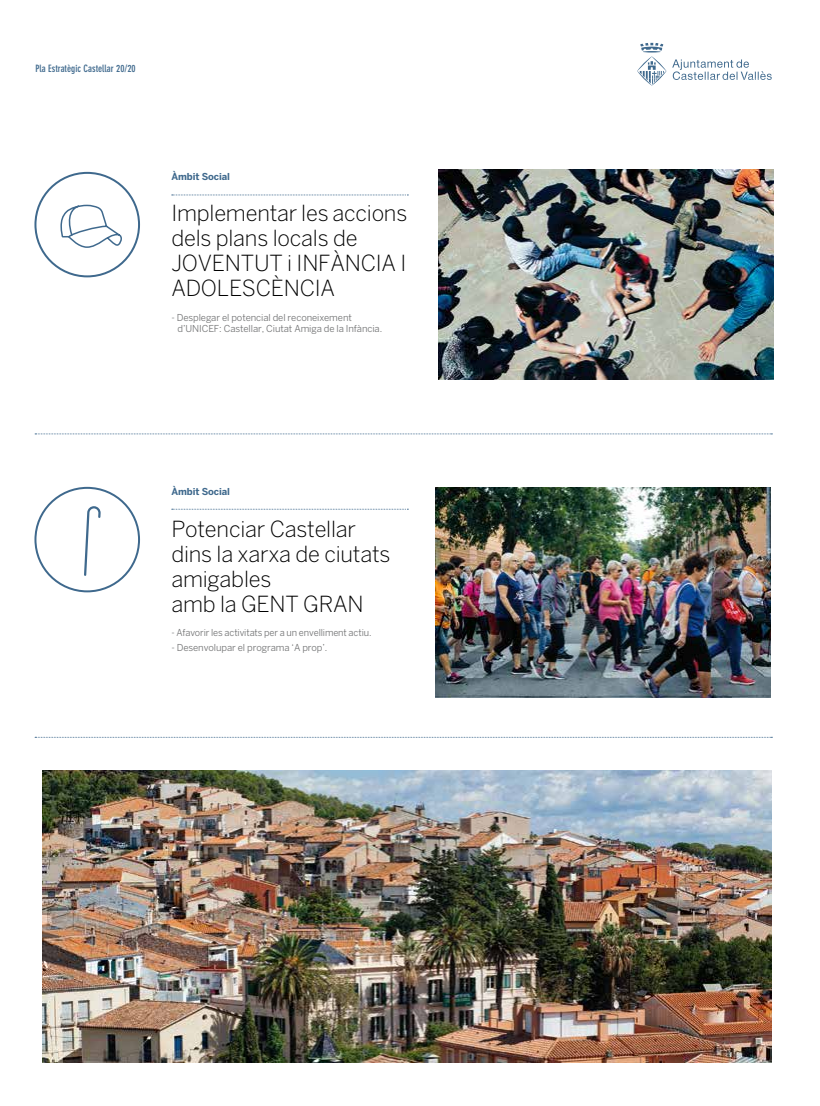
<style>
.page{position:relative;width:820px;height:1106px;background:#fff}
.page>*{position:absolute;margin:0;border:0;box-sizing:border-box;transform-origin:0 0}
.t1{font:300 22px/25px "Benton Sans";letter-spacing:-.01em;color:#000}
.t2{font:700 condensed 10px "DIN Neuzeit Grotesk";letter-spacing:.005em;color:#3f698d}
.t3{font:9.5px/11px "Benton Sans";letter-spacing:-.01em;color:#707172}
.t4{font:700 9.5px "Benton Sans";letter-spacing:-.01em;color:#3f698d}
</style>
<div class="page">
<svg style="left:637px;top:43px;width:134px;height:43px"></svg>
<img style="left:438px;top:169px;width:334px;height:210px">
<img style="left:435px;top:488px;width:335px;height:209px">
<svg style="left:35px;top:433px;width:737px;height:1px"></svg>
<svg style="left:35px;top:737px;width:737px;height:1px"></svg>
<svg style="left:172px;top:195px;width:236px;height:1px"></svg>
<svg style="left:172px;top:509px;width:236px;height:1px"></svg>
<img style="left:42px;top:770px;width:729px;height:292px">
<div style="left:34px;top:172px;width:106px;height:105px;border:2px solid #3f698d;border-radius:50%"></div>
<svg style="left:60px;top:204px;width:62px;height:44px"></svg>
<div style="left:34px;top:487px;width:106px;height:105px;border:2px solid #3f698d;border-radius:50%"></div>
<svg style="left:84px;top:506px;width:17px;height:70px"></svg>
<p class="t2" style="left:35px;top:62px;width:102px">Pla Estratègic Castellar 20/20</p>
<p class="t4" style="left:171px;top:171px;width:60px">Àmbit Social</p>
<h1 class="t1" style="left:171px;top:200px;width:237px">I mplementar les accions dels plans locals de<br>JOVENTUT</h1>
<h1 class="t1" style="left:171px;top:250px;width:231px;text-indent:116px">i I NFÀNCIA I<br>ADOLESCÈNCIA</h1>
<p class="t3" style="left:177px;top:312px;width:206px;text-indent:-6px">- Desplegar el potencial del reconeixement d’UNICEF: Castellar, Ciutat Amiga de la Infància.</p>
<p class="t4" style="left:171px;top:486px;width:60px">Àmbit Social</p>
<h1 class="t1" style="left:171px;top:516px;width:221px">Potenciar Castellar dins la xarxa de ciutats amigables<br>amb la GENT GRAN</h1>
<p class="t3" style="left:171px;top:627px;width:201px">- Afavorir les activitats per a un envelliment actiu.</p>
<p class="t3" style="left:171px;top:642px;width:157px">- Desenvolupar el programa ‘A prop’.</p>
</div>
